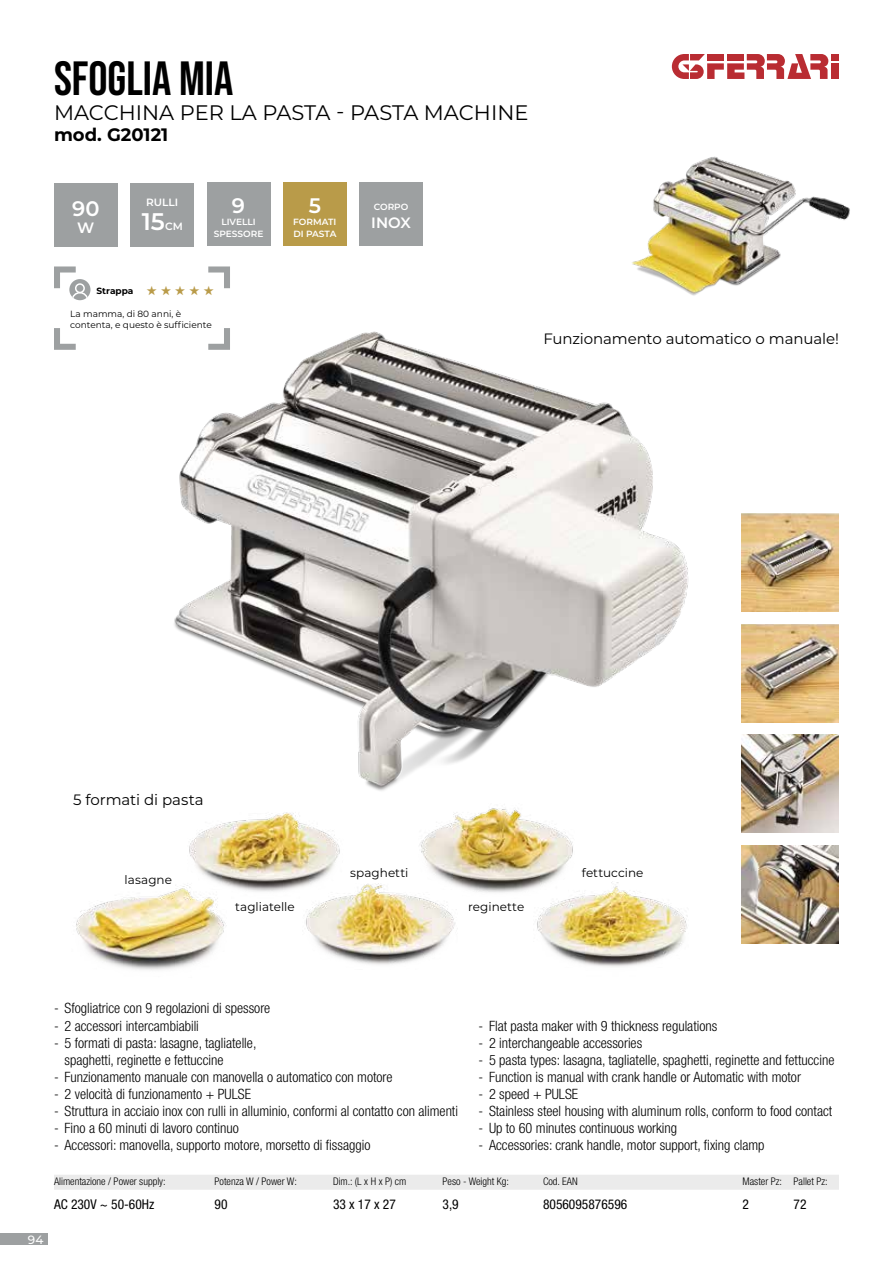
<style>
.page{position:relative;width:893px;height:1263px;background:#fff}
.page>*{position:absolute;margin:0;border:0;box-sizing:border-box;transform-origin:0 0}
.t1{font:48px "Bebas Neue";color:#000}
.t2{font:600 24px "Montserrat";color:#fff}
.t3{font:21px "Montserrat";color:#000}
.t4{font:600 21px "Montserrat";color:#fff}
.t5{font:700 18px "Montserrat";color:#000}
.t6{font:15px "Montserrat";letter-spacing:-.01em;color:#000}
.t7{font:600 15px "Montserrat";color:#fff}
.t8{font:300 condensed 14.25px/17.1px "Helvetica Neue LT Std";color:#000}
.t9{font:condensed 13.5px "Helvetica Neue LT Std";color:#000}
.t10{font:12px "Montserrat";letter-spacing:.005em;color:#000}
.t11{font:500 12px "Montserrat";color:#fff}
.t12{font:300 condensed 10.5px "Helvetica Neue LT Std";color:#000}
.t13{font:600 10.5px "Montserrat";color:#fff}
.t14{font:9px/10.8px "Montserrat";color:#000}
.t15{font:600 9px/12px "Montserrat";color:#fff;text-align:center}
.t16{font:700 9px "Montserrat";color:#000}
.s1{color:#b99b49}
</style>
<div class="page">
<div style="left:0;top:1233px;width:48px;height:12px;background:#9da0a1"></div>
<div style="left:831px;top:63px;width:8px;height:16px;background:#b92c32"></div>
<div style="left:831px;top:54px;width:8px;height:6px;background:#b92c32"></div>
<svg style="left:672px;top:54px;width:156px;height:25px"></svg>
<img style="left:85px;top:237px;width:604px;height:554px">
<img style="left:541px;top:156px;width:309px;height:176px">
<img style="left:741px;top:514px;width:98px;height:98px">
<img style="left:741px;top:624px;width:98px;height:98px">
<img style="left:741px;top:735px;width:98px;height:98px">
<img style="left:741px;top:845px;width:98px;height:98px">
<img style="left:545px;top:882px;width:143px;height:85px">
<img style="left:315px;top:883px;width:131px;height:82px">
<img style="left:76px;top:892px;width:142px;height:78px">
<img style="left:402px;top:751px;width:188px;height:189px">
<img style="left:171px;top:751px;width:188px;height:189px">
<div style="left:54px;top:1175px;width:785px;height:15px;background:#ebebeb"></div>
<svg style="left:208px;top:266px;width:22px;height:22px"></svg>
<svg style="left:54px;top:328px;width:22px;height:22px"></svg>
<svg style="left:208px;top:328px;width:22px;height:22px"></svg>
<svg style="left:69px;top:279px;width:22px;height:21px"></svg>
<svg style="left:54px;top:266px;width:34px;height:34px"></svg>
<div style="left:75px;top:283px;width:10px;height:10px;border:2px solid #fff;border-radius:50%"></div>
<div style="left:131px;top:183px;width:63px;height:63px;background:#9da0a1"></div>
<div style="left:54px;top:183px;width:64px;height:63px;background:#9da0a1"></div>
<div style="left:207px;top:183px;width:63px;height:63px;background:#9da0a1"></div>
<div style="left:284px;top:183px;width:63px;height:63px;background:#b99b49"></div>
<div style="left:360px;top:183px;width:63px;height:63px;background:#9da0a1"></div>
<h1 class="t1" style="left:54px;top:51px;width:181px">SFOGLIA MIA</h1>
<h3 class="t3" style="left:54px;top:98px;width:476px">MACCHINA PER LA PASTA - PASTA MACHINE</h3>
<p class="t5" style="left:54px;top:122px;width:116px">mod. G20121</p>
<h3 class="t4" style="left:72px;top:194px;width:29px">90</h3>
<p class="t7" style="left:77px;top:217px;width:19px">W</p>
<p class="t13" style="left:146px;top:195px;width:34px">RULLI</p>
<h2 class="t2" style="left:142px;top:205px;width:25px">15</h2>
<p class="t13" style="left:165px;top:219px;width:19px">CM</p>
<h3 class="t4" style="left:232px;top:190px;width:15px">9</h3>
<p class="t15" style="left:214px;top:215px;width:51px">LIVELLI<br>SPESSORE</p>
<p class="t16" style="left:97px;top:284px;width:119px">Strappa <span class="s1">★</span> <span class="s1">★</span> <span class="s1">★</span> <span class="s1">★</span> <span class="s1">★</span></p>
<p class="t14" style="left:70px;top:309px;width:143px">La mamma, di 80 anni, è contenta, e questo è sufficiente</p>
<h3 class="t4" style="left:309px;top:190px;width:14px">5</h3>
<p class="t15" style="left:293px;top:215px;width:45px;text-align:left">FORMATI<br>DI PASTA</p>
<p class="t15" style="left:374px;top:200px;width:36px">CORPO</p>
<p class="t7" style="left:371px;top:212px;width:41px">INOX</p>
<p class="t6" style="left:543px;top:329px;width:297px">Funzionamento automatico o manuale!</p>
<p class="t6" style="left:73px;top:789px;width:132px">5 formati di pasta</p>
<p class="t10" style="left:125px;top:872px;width:49px">lasagne</p>
<p class="t10" style="left:235px;top:898px;width:61px">tagliatelle</p>
<p class="t10" style="left:350px;top:864px;width:60px">spaghetti</p>
<p class="t10" style="left:468px;top:898px;width:58px">reginette</p>
<p class="t10" style="left:582px;top:864px;width:63px">fettuccine</p>
<p class="t11" style="left:28px;top:1231px;width:17px">94</p>
<p class="t8" style="left:54px;top:1000px;width:218px">- Sfogliatrice con 9 regolazioni di spessore</p>
<p class="t8" style="left:54px;top:1017px;width:146px">- 2 accessori intercambiabili</p>
<p class="t8" style="left:64px;top:1034px;width:193px;text-indent:-11px">- 5 formati di pasta: lasagne, tagliatelle, spaghetti, reginette e fettuccine</p>
<p class="t8" style="left:54px;top:1068px;width:340px">- Funzionamento manuale con manovella o automatico con motore</p>
<p class="t8" style="left:54px;top:1085px;width:198px">- 2 velocità di funzionamento + PULSE</p>
<p class="t8" style="left:54px;top:1102px;width:406px">- Struttura in acciaio inox con rulli in alluminio, conformi al contatto con alimenti</p>
<p class="t8" style="left:54px;top:1119px;width:186px">- Fino a 60 minuti di lavoro continuo</p>
<p class="t8" style="left:54px;top:1136px;width:318px">- Accessori: manovella, supporto motore, morsetto di fissaggio</p>
<p class="t8" style="left:478px;top:1017px;width:240px">- Flat pasta maker with 9 thickness regulations</p>
<p class="t8" style="left:478px;top:1034px;width:165px">- 2 interchangeable accessories</p>
<p class="t8" style="left:478px;top:1051px;width:358px">- 5 pasta types: lasagna, tagliatelle, spaghetti, reginette and fettuccine</p>
<p class="t8" style="left:478px;top:1068px;width:324px">- Function is manual with crank handle or Automatic with motor</p>
<p class="t8" style="left:478px;top:1085px;width:101px">- 2 speed + PULSE</p>
<p class="t8" style="left:478px;top:1102px;width:355px">- Stainless steel housing with aluminum rolls, conform to food contact</p>
<p class="t8" style="left:478px;top:1119px;width:200px">- Up to 60 minutes continuous working</p>
<p class="t8" style="left:478px;top:1136px;width:288px">- Accessories: crank handle, motor support, fixing clamp</p>
<p class="t12" style="left:54px;top:1176px;width:113px">Alimentazione / Power supply:</p>
<p class="t12" style="left:215px;top:1176px;width:84px">Potenza W / Power W:</p>
<p class="t12" style="left:333px;top:1176px;width:75px">Dim.: (L x H x P) cm</p>
<p class="t12" style="left:443px;top:1176px;width:68px">Peso - Weight Kg:</p>
<p class="t12" style="left:543px;top:1176px;width:36px">Cod. EAN</p>
<p class="t12" style="left:743px;top:1176px;width:87px">Master Pz: Pallet Pz:</p>
<p class="t9" style="left:54px;top:1196px;width:102px">AC 230V ~ 50-60Hz</p>
<p class="t9" style="left:215px;top:1196px;width:14px">90</p>
<p class="t9" style="left:333px;top:1196px;width:64px">33 x 17 x 27</p>
<p class="t9" style="left:443px;top:1196px;width:18px">3,9</p>
<p class="t9" style="left:543px;top:1196px;width:86px">8056095876596</p>
<p class="t9" style="left:742px;top:1196px;width:8px">2</p>
<p class="t9" style="left:794px;top:1196px;width:14px">72</p>
</div>
